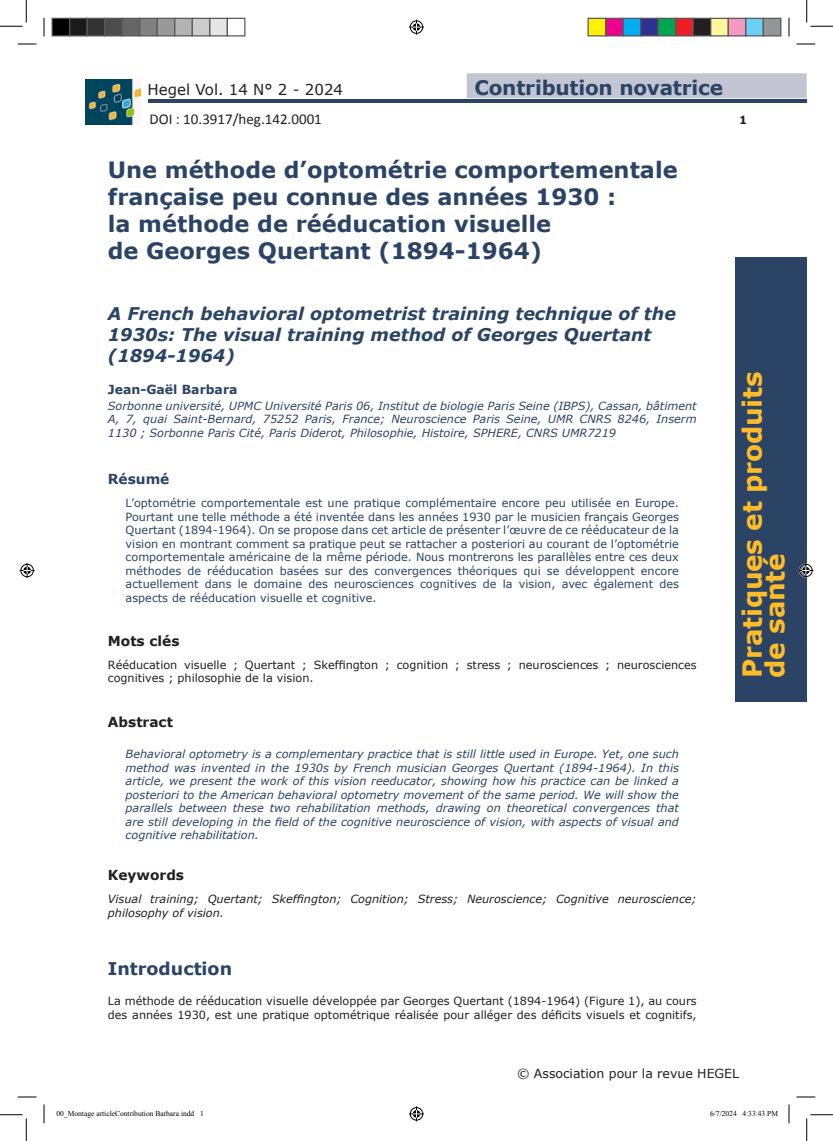
<style>
.page{position:relative;width:833px;height:1141px;background:#fff}
.page>*{position:absolute;margin:0;border:0;box-sizing:border-box;transform-origin:0 0}
._1_-_Rubrique_HEGEL{font:700 26.25px/22.5px "Verdana";letter-spacing:-.01em;color:#fdbc28}
._1-Titre_article_HEG{font:700 22.5px/27px "Verdana";color:#2a4466}
.t1{font:700 20px "Verdana";letter-spacing:-.01em;color:#2a4466}
._1_-_Titre_anglais{font:italic 700 17.5px/21px "Verdana";color:#2a4466}
._5_-_Titre_1_HEGEL{font:700 17.5px "Verdana";color:#2a4466}
.t2{font:15px "Calibri";color:#231f20}
.t3{font:15px "Verdana";color:#231f20}
._5_-_Texte_Gras_HEGE{font:700 13.75px "Verdana";color:#231f20}
._2_-_Description_aut{font:700 13.75px "Verdana";color:#2a4466}
.t4{font:12.5px "Verdana";color:#231f20}
._2_-_Auteur_HEGEL{font:700 12.5px "Verdana";color:#2a4466}
._4_-_Résumé_HEGEL{font:11.25px/13.5px "Verdana";color:#2a4466;text-align:justify}
._4_-_Abstract_HEGEL{font:italic 11.25px/13.5px "Verdana";color:#2a4466;text-align:justify}
._2_-_Description_aut-2{font:italic 11.25px/13.5px "Verdana";color:#2a4466;text-align:justify}
._5_-_Texte_normal_HE{font:11.25px/13.5px "Verdana";color:#231f20}
._3_-_Mots_clés_HEGEL{font:11.25px/13.5px "Verdana";color:#231f20}
._3_-_keywords_HEGEL{font:italic 11.25px/13.5px "Verdana";color:#231f20}
.t5{font:700 11.25px "Verdana";color:#231f20}
.t6{font:7.5px "Times New Roman";color:#000}
</style>
<div class="page">
<img style="left:85px;top:79px;width:55px;height:46px">
<hr style="left:148px;top:100px;width:658px;height:3px;background:#2b4466">
<div style="left:466px;top:73px;width:340px;height:25px;background:#c4c5d3"></div>
<div style="left:735px;top:257px;width:71px;height:444px;background:#2b4466"></div>
<svg style="left:18px;top:43px;width:18px;height:2px"></svg>
<svg style="left:796px;top:43px;width:18px;height:2px"></svg>
<svg style="left:18px;top:1096px;width:18px;height:1px"></svg>
<svg style="left:796px;top:1096px;width:18px;height:1px"></svg>
<svg style="left:43px;top:18px;width:2px;height:18px"></svg>
<svg style="left:43px;top:1104px;width:2px;height:19px"></svg>
<svg style="left:788px;top:18px;width:1px;height:18px"></svg>
<svg style="left:788px;top:1104px;width:1px;height:19px"></svg>
<svg style="left:0;top:0;width:27px;height:27px"></svg>
<svg style="left:0;top:1114px;width:27px;height:26px"></svg>
<svg style="left:806px;top:0;width:26px;height:27px"></svg>
<svg style="left:806px;top:1114px;width:26px;height:26px"></svg>
<svg style="left:409px;top:20px;width:15px;height:15px"></svg>
<svg style="left:409px;top:1106px;width:15px;height:15px"></svg>
<svg style="left:20px;top:563px;width:15px;height:15px"></svg>
<svg style="left:798px;top:563px;width:14px;height:15px"></svg>
<div style="left:52px;top:18px;width:18px;height:18px;background:#000"></div>
<div style="left:51px;top:18px;width:19px;height:18px;border:1px solid #595959"></div>
<div style="left:70px;top:18px;width:17px;height:18px;background:#1a1a1a"></div>
<div style="left:69px;top:18px;width:19px;height:18px;border:1px solid #595959"></div>
<div style="left:87px;top:18px;width:18px;height:18px;background:#333"></div>
<div style="left:86px;top:18px;width:19px;height:18px;border:1px solid #595959"></div>
<div style="left:105px;top:18px;width:17px;height:18px;background:#4d4d4d"></div>
<div style="left:104px;top:18px;width:19px;height:18px;border:1px solid #595959"></div>
<div style="left:122px;top:18px;width:18px;height:18px;background:#666"></div>
<div style="left:121px;top:18px;width:19px;height:18px;border:1px solid #595959"></div>
<div style="left:140px;top:18px;width:17px;height:18px;background:#808080"></div>
<div style="left:139px;top:18px;width:19px;height:18px;border:1px solid #595959"></div>
<div style="left:157px;top:18px;width:18px;height:18px;background:#999"></div>
<div style="left:156px;top:18px;width:19px;height:18px;border:1px solid #595959"></div>
<div style="left:175px;top:18px;width:17px;height:18px;background:#b3b3b3"></div>
<div style="left:174px;top:18px;width:19px;height:18px;border:1px solid #595959"></div>
<div style="left:192px;top:18px;width:18px;height:18px;background:#ccc"></div>
<div style="left:191px;top:18px;width:19px;height:18px;border:1px solid #595959"></div>
<div style="left:210px;top:18px;width:17px;height:18px;background:#e6e6e6"></div>
<div style="left:209px;top:18px;width:19px;height:18px;border:1px solid #595959"></div>
<div style="left:226px;top:18px;width:19px;height:18px;border:1px solid #595959"></div>
<div style="left:587px;top:18px;width:18px;height:18px;background:#fff101"></div>
<div style="left:587px;top:18px;width:19px;height:18px;border:1px solid #595959"></div>
<div style="left:605px;top:18px;width:17px;height:18px;background:#ed028c"></div>
<div style="left:604px;top:18px;width:19px;height:18px;border:1px solid #595959"></div>
<div style="left:622px;top:18px;width:18px;height:18px;background:#00aeef"></div>
<div style="left:622px;top:18px;width:19px;height:18px;border:1px solid #595959"></div>
<div style="left:640px;top:18px;width:17px;height:18px;background:#2e3092"></div>
<div style="left:639px;top:18px;width:19px;height:18px;border:1px solid #595959"></div>
<div style="left:657px;top:18px;width:18px;height:18px;background:#00a54f"></div>
<div style="left:657px;top:18px;width:19px;height:18px;border:1px solid #595959"></div>
<div style="left:675px;top:18px;width:17px;height:18px;background:#ee1d23"></div>
<div style="left:674px;top:18px;width:19px;height:18px;border:1px solid #595959"></div>
<div style="left:692px;top:18px;width:18px;height:18px;background:#231f20"></div>
<div style="left:692px;top:18px;width:19px;height:18px;border:1px solid #595959"></div>
<div style="left:710px;top:18px;width:17px;height:18px;background:#fff79a"></div>
<div style="left:709px;top:18px;width:19px;height:18px;border:1px solid #595959"></div>
<div style="left:727px;top:18px;width:18px;height:18px;background:#f499c2"></div>
<div style="left:727px;top:18px;width:19px;height:18px;border:1px solid #595959"></div>
<div style="left:745px;top:18px;width:17px;height:18px;background:#6bcff6"></div>
<div style="left:744px;top:18px;width:19px;height:18px;border:1px solid #595959"></div>
<div style="left:762px;top:18px;width:18px;height:18px;background:#939598"></div>
<div style="left:762px;top:18px;width:19px;height:18px;border:1px solid #595959"></div>
<p class="t3" style="left:147px;top:79px;width:197px">Hegel Vol. 14 N° 2 - 2024</p>
<p class="t1" style="left:474px;top:73px;width:250px">Contribution novatrice</p>
<p class="t2" style="left:149px;top:109px;width:174px">DOI : 10.3917/heg.142.0001</p>
<p class="_1-Titre_article_HEG" style="left:108px;top:156px;width:571px">Une méthode d’optométrie comportementale française peu connue des années 1930 :<br>la méthode de rééducation visuelle<br>de Georges Quertant (1894-1964)</p>
<p class="_1_-_Titre_anglais" style="left:108px;top:303px;width:569px">A French behavioral optometrist training technique of the<br>1930s: The visual training method of Georges Quertant (1894-1964)</p>
<p class="_2_-_Auteur_HEGEL" style="left:108px;top:381px;width:131px">Jean-Gaël Barbara</p>
<p class="_2_-_Description_aut-2" style="left:108px;top:399px;width:590px">Sorbonne université, UPMC Université Paris 06, Institut de biologie Paris Seine (IBPS), Cassan, bâtiment A, 7, quai Saint-Bernard, 75252 Paris, France; Neuroscience Paris Seine, UMR CNRS 8246, Inserm 1130 ; Sorbonne Paris Cité, Paris Diderot, Philosophie, Histoire, SPHERE, CNRS UMR7219</p>
<p class="_2_-_Description_aut" style="left:108px;top:469px;width:63px">Résumé</p>
<p class="_4_-_Résumé_HEGEL" style="left:125px;top:496px;width:554px">L’optométrie comportementale est une pratique complémentaire encore peu utilisée en Europe.<br>Pourtant une telle méthode a été inventée dans les années 1930 par le musicien français Georges Quertant (1894-1964). On se propose dans cet article de présenter l’œuvre de ce rééducateur de la vision en montrant comment sa pratique peut se rattacher a posteriori au courant de l’optométrie comportementale américaine de la même période. Nous montrerons les parallèles entre ces deux méthodes de rééducation basées sur des convergences théoriques qui se développent encore actuellement dans le domaine des neurosciences cognitives de la vision, avec également des aspects de rééducation visuelle et cognitive.</p>
<p class="_5_-_Texte_Gras_HEGE" style="left:108px;top:631px;width:73px">Mots clés</p>
<p class="_3_-_Mots_clés_HEGEL" style="left:108px;top:657px;width:590px">Rééducation visuelle ; Quertant ; Skeffington ; cognition ; stress ; neurosciences ; neurosciences cognitives ; philosophie de la vision.</p>
<p class="_5_-_Texte_Gras_HEGE" style="left:108px;top:712px;width:67px">Abstract</p>
<p class="_4_-_Abstract_HEGEL" style="left:125px;top:747px;width:554px">Behavioral optometry is a complementary practice that is still little used in Europe. Yet, one such method was invented in the 1930s by French musician Georges Quertant (1894-1964). In this article, we present the work of this vision reeducator, showing how his practice can be linked a posteriori to the American behavioral optometry movement of the same period. We will show the parallels between these two rehabilitation methods, drawing on theoretical convergences that are still developing in the field of the cognitive neuroscience of vision, with aspects of visual and cognitive rehabilitation.</p>
<p class="_5_-_Texte_Gras_HEGE" style="left:108px;top:865px;width:78px">Keywords</p>
<p class="_3_-_keywords_HEGEL" style="left:108px;top:892px;width:590px">Visual training; Quertant; Skeffington; Cognition; Stress; Neuroscience; Cognitive neuroscience; philosophy of vision.</p>
<p class="_5_-_Titre_1_HEGEL" style="left:108px;top:955px;width:126px">Introduction</p>
<p class="_5_-_Texte_normal_HE" style="left:108px;top:994px;width:590px">La méthode de rééducation visuelle développée par Georges Quertant (1894-1964) (Figure 1), au cours des années 1930, est une pratique optométrique réalisée pour alléger des déficits visuels et cognitifs,</p>
<p class="t5" style="left:738px;top:112px;width:9px">1</p>
<p class="_1_-_Rubrique_HEGEL" style="left:740px;top:677px;width:307px;rotate:-90deg">Pratiques et produits de santé</p>
<p class="t4" style="left:516px;top:1064px;width:223px">© Association pour la revue HEGEL</p>
<p class="t6" style="left:56px;top:1108px;width:149px">00_Montage articleContribution Barbara.indd 1</p>
<p class="t6" style="left:709px;top:1108px;width:69px">6/7/2024 4:33:43 PM</p>
</div>
